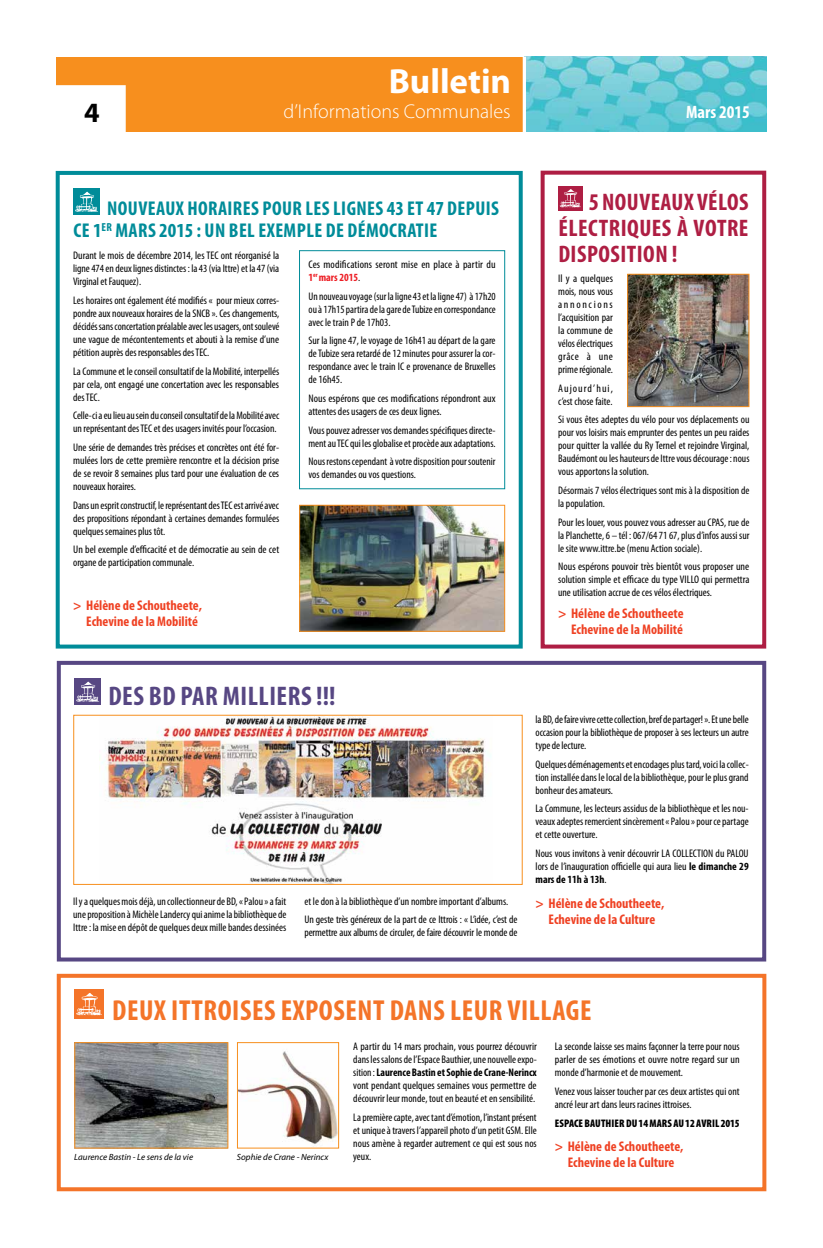
<style>
.page{position:relative;width:823px;height:1248px;background:#fff}
.page>*{position:absolute;margin:0;border:0;box-sizing:border-box;transform-origin:0 0}
.t1{font:700 35px "Myriad Pro";color:#fff}
.t2{font:700 condensed 29px "Myriad Pro";letter-spacing:.02em;color:#f47429}
.t3{font:700 28px "Myriad Pro";color:#000}
.t4{font:700 condensed 27px "Myriad Pro";letter-spacing:.02em;color:#574783}
.t5{font:700 condensed 24px/26px "Myriad Pro";letter-spacing:.02em;color:#ae1e43;text-align:justify}
.t6{font:700 condensed 20px/22px "Myriad Pro";letter-spacing:.02em;color:#008c99}
.t7{font:300 20px "Myriad Pro";color:#fff}
.t8{font:700 condensed 18px "Myriad Pro";color:#fff}
.t9{font:700 condensed 14px/16px "Myriad Pro";color:#ef4123;text-align:center}
.t10{font:condensed 11px/13px "Myriad Pro";color:#000;text-align:justify}
.t11{font:900 condensed 11px "Myriad Pro";letter-spacing:.01em;color:#000}
.t12{font:italic 9px "Myriad Pro";color:#000}
.s1{font-weight:700;color:#ed1d24}
.s2{font-weight:700}
</style>
<div class="page">
<div style="left:74px;top:678px;width:27px;height:27px;background:#574783"></div>
<svg style="left:76px;top:681px;width:23px;height:21px"></svg>
<div style="left:57px;top:660px;width:708px;height:301px;border:4px solid #574783"></div>
<div style="left:73px;top:188px;width:27px;height:27px;background:#008c99"></div>
<svg style="left:75px;top:192px;width:23px;height:20px"></svg>
<div style="left:56px;top:171px;width:466px;height:477px;border:4px solid #008c99"></div>
<div style="left:57px;top:57px;width:477px;height:74px;background:#f78f1e"></div>
<img style="left:525px;top:57px;width:240px;height:75px">
<hr style="left:522px;top:57px;width:3px;height:75px;background:#fff">
<div style="left:56px;top:85px;width:70px;height:47px;background:#fff;border:2px solid #fff"></div>
<img style="left:99px;top:716px;width:392px;height:166px">
<div style="left:73px;top:714px;width:449px;height:170px;border:1px solid #f78f1e"></div>
<div style="left:299px;top:250px;width:206px;height:239px;border:1px solid #008c99"></div>
<div style="left:74px;top:989px;width:30px;height:29px;background:#f47429"></div>
<svg style="left:76px;top:993px;width:26px;height:22px"></svg>
<div style="left:57px;top:973px;width:709px;height:218px;border:4px solid #f47429"></div>
<img style="left:76px;top:1043px;width:150px;height:103px">
<div style="left:74px;top:1041px;width:154px;height:107px;border:1px solid #f78f1e"></div>
<img style="left:239px;top:1043px;width:98px;height:101px">
<div style="left:237px;top:1041px;width:102px;height:107px;border:1px solid #f78f1e"></div>
<img style="left:628px;top:276px;width:119px;height:129px">
<div style="left:626px;top:274px;width:123px;height:133px;border:1px solid #f78f1e"></div>
<div style="left:558px;top:186px;width:24px;height:24px;background:#ae1e43"></div>
<svg style="left:559px;top:189px;width:21px;height:19px"></svg>
<div style="left:540px;top:171px;width:225px;height:477px;border:4px solid #ae1e43"></div>
<img style="left:301px;top:506px;width:202px;height:123px">
<div style="left:299px;top:504px;width:206px;height:127px;border:1px solid #f78f1e"></div>
<h1 class="t1" style="left:388px;top:58px;width:124px">Bulletin</h1>
<h3 class="t7" style="left:283px;top:100px;width:228px">d’Informations Communales</h3>
<h3 class="t8" style="left:685px;top:101px;width:65px">Mars 2015</h3>
<h3 class="t3" style="left:84px;top:94px;width:17px">4</h3>
<h3 class="t8" style="left:734px;top:101px;width:17px">09</h3>
<h3 class="t6" style="left:107px;top:197px;width:243px">Nouveaux horai res pour les ligne</h3>
<h3 class="t6" style="left:73px;top:197px;width:427px;text-indent:302px">s 43 et 47 depuis ce 1<sup>er</sup> mars 2015 : un bel exemple de démocratie</h3>
<p class="t10" style="left:73px;top:249px;width:207px">Durant le mois de décembre 2014, les TEC ont réorganisé la ligne 474 en deux lignes distinctes : la 43 (via Ittre) et la 47 (via Virginal et Fauquez).</p>
<p class="t10" style="left:73px;top:293px;width:208px">Les horaires ont également été modifiés « pour mieux corres&shy;pondre aux nouveaux horaires de la SNCB ». Ces changements, décidés sans concertation préalable avec les usagers, ont soulevé une vague de mécontentements et abouti à la remise d’une pétition auprès des responsables des TEC.</p>
<p class="t10" style="left:73px;top:364px;width:207px">La Commune et le conseil consultatif de la Mobilité, interpellés par cela, ont engagé une concertation avec les responsables des TEC.</p>
<p class="t10" style="left:73px;top:409px;width:207px">Celle-ci a eu lieu au sein du conseil consultatif de la Mobilité avec un représentant des TEC et des usagers invités pour l’occasion.</p>
<p class="t10" style="left:73px;top:440px;width:207px">Une série de demandes très précises et concrètes ont été for&shy;mulées lors de cette première rencontre et la décision prise de se revoir 8 semaines plus tard pour une évaluation de ces nouveaux horaires.</p>
<p class="t10" style="left:73px;top:498px;width:207px">Dans un esprit constructif, le représentant des TEC est arrivé avec des propositions répondant à certaines demandes formulées quelques semaines plus tôt.</p>
<p class="t10" style="left:73px;top:543px;width:207px">Un bel exemple d’efficacité et de démocratie au sein de cet organe de participation communale.</p>
<p class="t9" style="left:73px;top:596px;width:130px;text-align:right">&gt; Hélène de Schoutheete,<br>Echevine de la Mobilité</p>
<p class="t10" style="left:308px;top:258px;width:188px">Ces modifications seront mise en place à partir du<br><span class="s1">1</span><sup>er</sup> <span class="s1">mars 2015</span>.</p>
<p class="t10" style="left:308px;top:289px;width:189px">Un nouveau voyage (sur la ligne 43 et la ligne 47) à 17h20 ou à 17h15 partira de la gare de Tubize en correspondance avec le train P de 17h03.</p>
<p class="t10" style="left:308px;top:334px;width:188px">Sur la ligne 47, le voyage de 16h41 au départ de la gare de Tubize sera retardé de 12 minutes pour assurer la cor&shy;respondance avec le train IC e provenance de Bruxelles de 16h45.</p>
<p class="t10" style="left:308px;top:392px;width:188px">Nous espérons que ces modifications répondront aux attentes des usagers de ces deux lignes.</p>
<p class="t10" style="left:308px;top:423px;width:188px">Vous pouvez adresser vos demandes spécifiques directe&shy;ment au TEC qui les globalise et procède aux adaptations.</p>
<p class="t10" style="left:308px;top:455px;width:188px">Nous restons cependant à votre disposition pour soutenir vos demandes ou vos questions.</p>
<h3 class="t5" style="left:558px;top:189px;width:191px;text-indent:30px">5 nouveaux vélos électriques à votre disposition !</h3>
<p class="t10" style="left:558px;top:272px;width:56px">Il y a quelques mois, nous vous annoncions l’acquisition par la commune de vélos électriques grâce à une prime régionale.</p>
<p class="t10" style="left:558px;top:381px;width:56px">Aujourd’hui, c’est chose faite.</p>
<p class="t10" style="left:558px;top:413px;width:193px">Si vous êtes adeptes du vélo pour vos déplacements ou pour vos loisirs mais emprunter des pentes un peu raides pour quitter la vallée du Ry Ternel et rejoindre Virginal, Baudémont ou les hauteurs de Ittre vous décourage : nous vous apportons la solution.</p>
<p class="t10" style="left:558px;top:484px;width:193px">Désormais 7 vélos électriques sont mis à la disposition de la population.</p>
<p class="t10" style="left:558px;top:515px;width:193px">Pour les louer, vous pouvez vous adresser au CPAS, rue de la Planchette, 6 – tél : 067/64 71 67, plus d’infos aussi sur le site www.ittre.be (menu Action sociale).</p>
<p class="t10" style="left:558px;top:560px;width:193px">Nous espérons pouvoir très bientôt vous proposer une solution simple et efficace du type VILLO qui permettra une utilisation accrue de ces vélos électriques.</p>
<p class="t9" style="left:558px;top:605px;width:127px;text-align:right">&gt; Hélène de Schoutheete<br>Echevine de la Mobilité</p>
<h3 class="t4" style="left:108px;top:679px;width:228px">Des BD par mi lliers !!!</h3>
<p class="t10" style="left:73px;top:894px;width:214px">Il y a quelques mois déjà, un collectionneur de BD, « Palou » a fait une proposition à Michèle Landercy qui anime la bibliothèque de Ittre : la mise en dépôt de quelques deux mille bandes dessinées</p>
<p class="t10" style="left:304px;top:891px;width:214px;line-height:18.7px">et le don à la bibliothèque d’un nombre important d’albums.<br>Un geste très généreux de la part de ce Ittrois : « L’idée, c’est de</p>
<p class="t10" style="left:304px;top:925px;width:214px">permettre aux albums de circuler, de faire découvrir le monde de</p>
<p class="t10" style="left:535px;top:712px;width:215px">la BD, de faire vivre cette collection, bref de partager! ». Et une belle occasion pour la bibliothèque de proposer à ses lecteurs un autre type de lecture.</p>
<p class="t10" style="left:535px;top:757px;width:214px">Quelques déménagements et encodages plus tard, voici la collec&shy;tion installée dans le local de la bibliothèque, pour le plus grand bonheur des amateurs.</p>
<p class="t10" style="left:535px;top:802px;width:214px">La Commune, les lecteurs assidus de la bibliothèque et les nou&shy;veaux adeptes remercient sincèrement « Palou » pour ce partage et cette ouverture.</p>
<p class="t10" style="left:535px;top:846px;width:214px">Nous vous invitons à venir découvrir LA COLLECTION du PALOU lors de l’inauguration officielle qui aura lieu <span class="s2">le dimanche 29 mars de 11h à 13h</span>.</p>
<p class="t9" style="left:535px;top:894px;width:130px">&gt; Hélène de Schoutheete,<br>Echevine de la Culture</p>
<h2 class="t2" style="left:112px;top:991px;width:454px">Deux Ittroises exposent dans leur village</h2>
<p class="t10" style="left:353px;top:1039px;width:185px">A partir du 14 mars prochain, vous pourrez découvrir dans les salons de l’Espace Bauthier, une nouvelle expo&shy;sition : <span class="s2">Laurence Bastin et Sophie de Crane-Nerincx </span>vont pendant quelques semaines vous permettre de découvrir leur monde, tout en beauté et en sensibilité.</p>
<p class="t10" style="left:353px;top:1110px;width:185px">La première capte, avec tant d’émotion, l’instant présent et unique à travers l’appareil photo d’un petit GSM. Elle nous amène à regarder autrement ce qui est sous nos yeux.</p>
<p class="t10" style="left:554px;top:1039px;width:186px">La seconde laisse ses mains façonner la terre pour nous parler de ses émotions et ouvre notre regard sur un monde d’harmonie et de mouvement.</p>
<p class="t10" style="left:554px;top:1084px;width:186px">Venez vous laisser toucher par ces deux artistes qui ont ancré leur art dans leurs racines ittroises.</p>
<p class="t11" style="left:554px;top:1115px;width:186px">ESPACE BAUTHI ER DU 14 MARS AU 12 AVRIL 2015</p>
<p class="t9" style="left:554px;top:1138px;width:130px">&gt; Hélène de Schoutheete,<br>Echevine de la Culture</p>
<p class="t12" style="left:74px;top:1151px;width:120px">Laurence Bastin - Le sens de la vie</p>
<p class="t12" style="left:237px;top:1151px;width:93px">Sophie de Crane - Nerincx</p>
</div>
